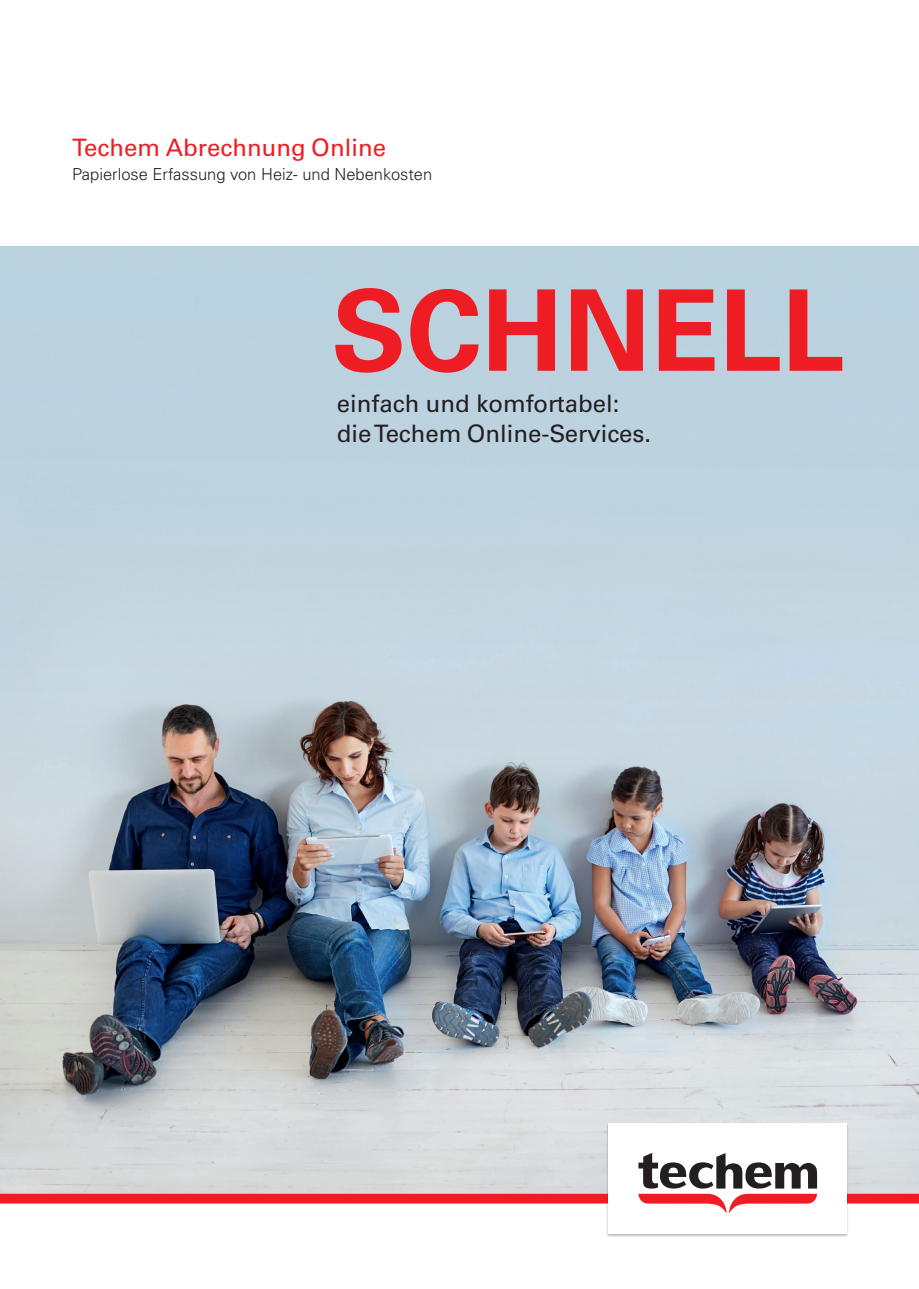
<style>
.page{position:relative;width:919px;height:1289px;background:#fff}
.page>*{position:absolute;margin:0;border:0;box-sizing:border-box;transform-origin:0 0}
.t1{font:700 112.5px "Univers LT Pro 65";color:#ee1d23}
.t2{font:24px "Univers LT Pro 55 Roman";color:#231f20}
.t3{font:24px "Univers LT Pro 55 Roman";color:#ee1d23}
.t4{font:300 16.5px "Univers LT Pro 45";color:#231f20}
</style>
<div class="page">
<img style="left:0;top:246px;width:918px;height:906px">
<div style="left:606px;top:1123px;width:242px;height:114px;background:#231f20;opacity:.3"></div>
<div style="left:608px;top:1123px;width:238px;height:110px;background:#fff"></div>
<svg style="left:0;top:1152px;width:918px;height:61px"></svg>
<p class="t3" style="left:72px;top:133px;width:315px">Techem Abrechnung Online</p>
<p class="t4" style="left:72px;top:164px;width:361px">Papierlose Erfassung von Heiz- und Nebenkosten</p>
<p class="t1" style="left:331px;top:264px;width:514px">SCHNELL</p>
<p class="t2" style="left:337px;top:389px;width:284px">einfach und komfortabel:</p>
<p class="t2" style="left:337px;top:419px;width:316px">die Techem Online-Services.</p>
</div>
